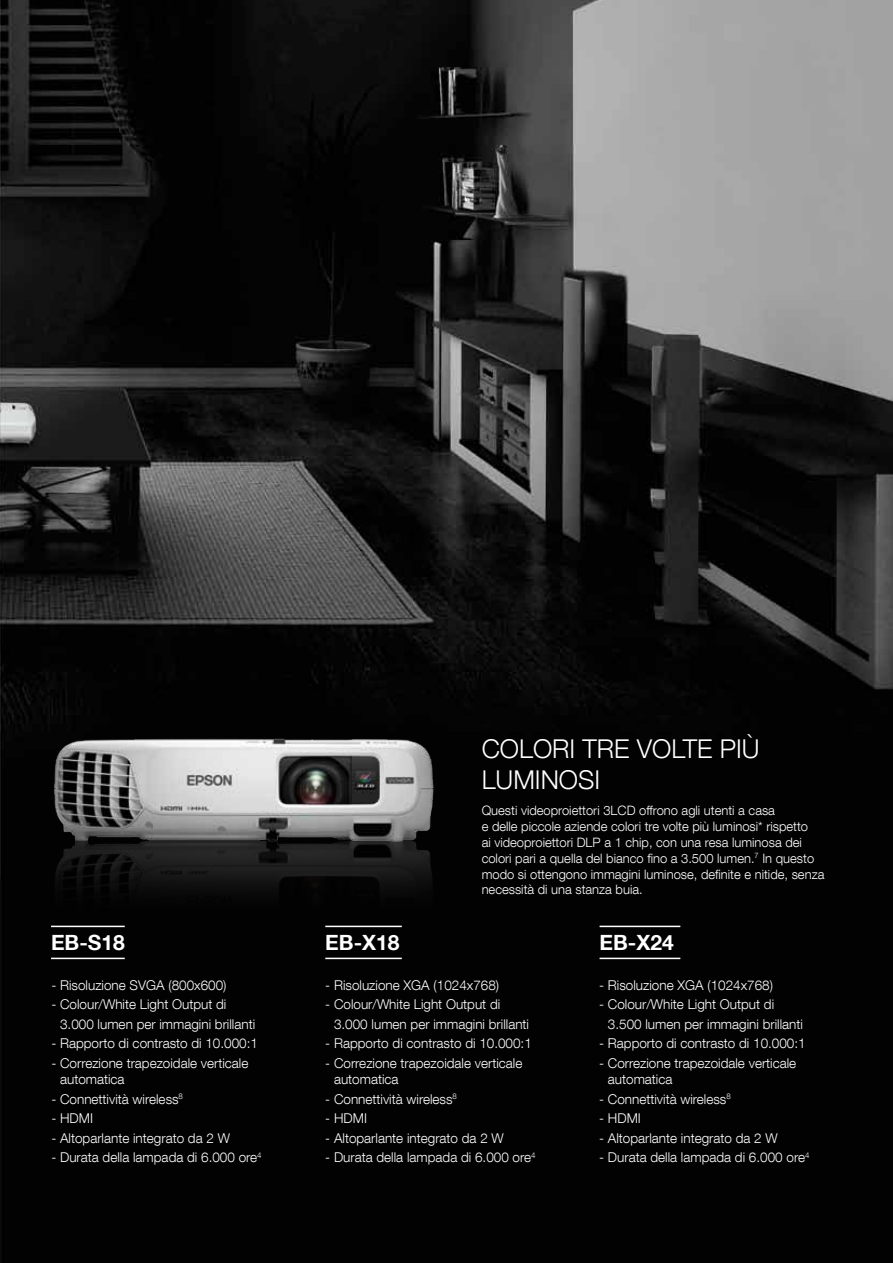
<style>
.page{position:relative;width:893px;height:1263px;background:#fff}
.page>*{position:absolute;margin:0;border:0;box-sizing:border-box;transform-origin:0 0}
.t1{font:300 25.95px "Helvetica Neue LT Com";color:#fff}
.t2{font:700 21px "Helvetica Neue LT Com";color:#fff}
.t3{font:300 13.5px/19.5px "Helvetica Neue LT Com";color:#fff}
.t4{font:300 12.9px/15.9px "Helvetica Neue LT Com";color:#fff}
</style>
<div class="page">
<img style="left:0;top:0;width:893px;height:1263px">
<img style="left:51px;top:735px;width:382px;height:190px">
<hr style="left:51px;top:926px;width:74px;height:1px;background:#fff">
<hr style="left:51px;top:958px;width:74px;height:1px;background:#fff">
<hr style="left:325px;top:926px;width:77px;height:1px;background:#fff">
<hr style="left:325px;top:958px;width:77px;height:1px;background:#fff">
<hr style="left:600px;top:926px;width:80px;height:1px;background:#fff">
<hr style="left:600px;top:958px;width:80px;height:1px;background:#fff">
<h1 class="t1" style="left:482px;top:733px;width:34px">Colori</h1>
<h1 class="t1" style="left:582px;top:733px;width:17px">tre</h1>
<h1 class="t1" style="left:637px;top:733px;width:17px">volte</h1>
<h1 class="t1" style="left:720px;top:733px;width:41px">pi ù</h1>
<h1 class="t1" style="left:482px;top:764px;width:16px">luminosi</h1>
<p class="t4" style="left:482px;top:802px;width:344px">Questi videoproiettori 3LCD offrono agli utenti a casa<br>e delle piccole aziende colori tre volte più luminosi* rispetto<br>ai videoproiettori DLP a 1 chip, con una resa luminosa dei colori pari a quella del bianco fino a 3.500 lumen.<sup>7</sup> In questo modo si ottengono immagini luminose, definite e nitide, senza necessità di una stanza buia.</p>
<h2 class="t2" style="left:51px;top:929px;width:75px">EB-S18</h2>
<h2 class="t2" style="left:325px;top:929px;width:76px">EB-X18</h2>
<h2 class="t2" style="left:600px;top:929px;width:76px">EB-X24</h2>
<p class="t3" style="left:51px;top:975px;width:177px">- Risoluzione SVGA (800x600)</p>
<p class="t3" style="left:60px;top:994px;width:197px;text-indent:-9px">- Colour/White Light Output di<br>3.000 lumen per immagini brillanti</p>
<p class="t3" style="left:51px;top:1033px;width:208px">- Rapporto di contrasto di 10.000:1</p>
<p class="t3" style="left:60px;top:1054px;width:190px;line-height:16.5px;text-indent:-9px">- Correzione trapezoidale verticale automatica</p>
<p class="t3" style="left:51px;top:1089px;width:133px">- Connettività wireless<sup>8</sup></p>
<p class="t3" style="left:51px;top:1108px;width:43px">- HDMI</p>
<p class="t3" style="left:51px;top:1128px;width:180px">- Altoparlante integrato da 2 W</p>
<p class="t3" style="left:51px;top:1147px;width:212px">- Durata della lampada di 6.000 ore<sup>4</sup></p>
<p class="t3" style="left:325px;top:975px;width:175px">- Risoluzione XGA (1024x768)</p>
<p class="t3" style="left:334px;top:994px;width:197px;text-indent:-9px">- Colour/White Light Output di<br>3.000 lumen per immagini brillanti</p>
<p class="t3" style="left:325px;top:1033px;width:208px">- Rapporto di contrasto di 10.000:1</p>
<p class="t3" style="left:334px;top:1054px;width:190px;line-height:16.5px;text-indent:-9px">- Correzione trapezoidale verticale automatica</p>
<p class="t3" style="left:325px;top:1089px;width:133px">- Connettività wireless<sup>8</sup></p>
<p class="t3" style="left:325px;top:1108px;width:43px">- HDMI</p>
<p class="t3" style="left:325px;top:1128px;width:180px">- Altoparlante integrato da 2 W</p>
<p class="t3" style="left:325px;top:1147px;width:212px">- Durata della lampada di 6.000 ore<sup>4</sup></p>
<p class="t3" style="left:599px;top:975px;width:175px">- Risoluzione XGA (1024x768)</p>
<p class="t3" style="left:608px;top:994px;width:197px;text-indent:-9px">- Colour/White Light Output di<br>3.500 lumen per immagini brillanti</p>
<p class="t3" style="left:599px;top:1033px;width:208px">- Rapporto di contrasto di 10.000:1</p>
<p class="t3" style="left:608px;top:1054px;width:190px;line-height:16.5px;text-indent:-9px">- Correzione trapezoidale verticale automatica</p>
<p class="t3" style="left:599px;top:1089px;width:133px">- Connettività wireless<sup>8</sup></p>
<p class="t3" style="left:599px;top:1108px;width:43px">- HDMI</p>
<p class="t3" style="left:599px;top:1128px;width:180px">- Altoparlante integrato da 2 W</p>
<p class="t3" style="left:599px;top:1147px;width:212px">- Durata della lampada di 6.000 ore<sup>4</sup></p>
</div>
